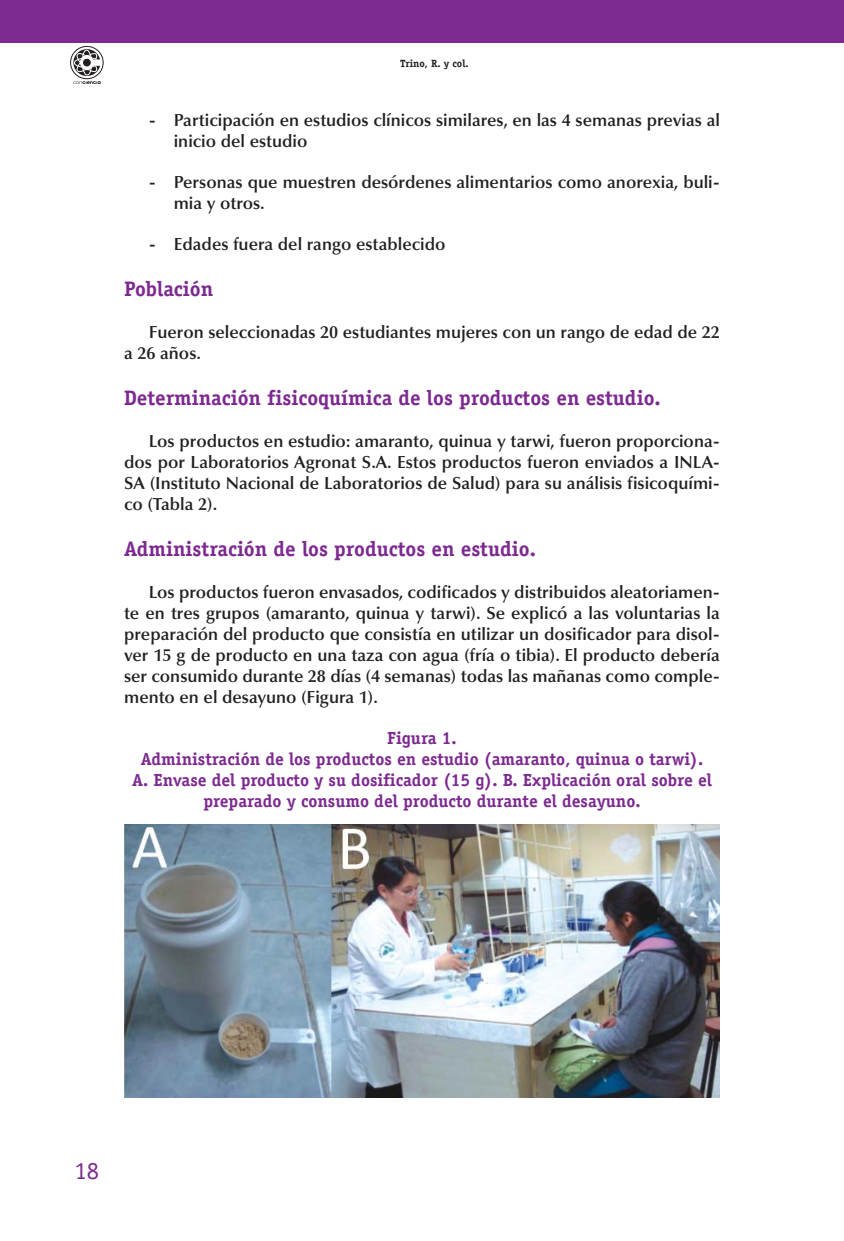
<style>
.page{position:relative;width:844px;height:1241px;background:#fff}
.page>*{position:absolute;margin:0;border:0;box-sizing:border-box;transform-origin:0 0}
.t1{font:24.5px "Officina Serif Std";color:#7d2a90}
.t2{font:700 21px "Officina Serif Std";color:#7d2a90}
.t3{font:600 17.5px/21px "Optima LT Std";color:#231f20}
.t4{font:700 17.5px/21px "Officina Serif Std";color:#7d2a90;text-align:center}
.t5{font:700 10.5px "Officina Serif Std";color:#231f20}
</style>
<div class="page">
<div style="left:0;top:0;width:843px;height:42px;background:#7d2a90"></div>
<div style="left:70px;top:46px;width:33px;height:33px;border:1px solid #231f20;border-radius:50%"></div>
<svg style="left:73px;top:49px;width:28px;height:35px"></svg>
<img style="left:124px;top:824px;width:595px;height:273px">
<p class="t5" style="left:400px;top:59px;width:70px">Trino, R. y col.</p>
<p class="t3" style="left:174px;top:110px;width:547px;text-indent:-25px">- Participación en estudios clínicos similares, en las 4 semanas previas al inicio del estudio</p>
<p class="t3" style="left:174px;top:172px;width:547px;text-indent:-25px">- Personas que muestren desórdenes alimentarios como anorexia, buli&shy;mia y otros.</p>
<p class="t3" style="left:149px;top:234px;width:298px">- Edades fuera del rango establecido</p>
<p class="t2" style="left:124px;top:281px;width:91px">Población</p>
<p class="t3" style="left:124px;top:322px;width:597px;text-indent:25px">Fueron seleccionadas 20 estudiantes mujeres con un rango de edad de 22 a 26 años.</p>
<p class="t2" style="left:124px;top:390px;width:538px">Determinación fisicoquímica de los productos en estudio.</p>
<p class="t3" style="left:124px;top:431px;width:597px;text-align:justify;text-indent:25px">Los productos en estudio: amaranto, quinua y tarwi, fueron proporciona&shy;dos por Laboratorios Agronat S.A. Estos productos fueron enviados a INLA-SA (Instituto Nacional de Laboratorios de Salud) para su análisis fisicoquími&shy;co (Tabla 2).</p>
<p class="t2" style="left:124px;top:541px;width:413px">Administración de los productos en estudio.</p>
<p class="t3" style="left:124px;top:582px;width:597px;text-align:justify;text-indent:25px">Los productos fueron envasados, codificados y distribuidos aleatoriamen&shy;te en tres grupos (amaranto, quinua y tarwi). Se explicó a las voluntarias la preparación del producto que consistía en utilizar un dosificador para disol&shy;ver 15 g de producto en una taza con agua (fría o tibia). El producto debería ser consumido durante 28 días (4 semanas) todas las mañanas como comple&shy;mento en el desayuno (Figura 1).</p>
<p class="t4" style="left:132px;top:729px;width:581px">Figura 1.<br>Administración de los productos en estudio (amaranto, quinua o tarwi).<br>A. Envase del producto y su dosificador (15 g). B. Explicación oral sobre el preparado y consumo del producto durante el desayuno.</p>
<h1 class="t1" style="left:75px;top:1161px;width:26px">18</h1>
</div>
